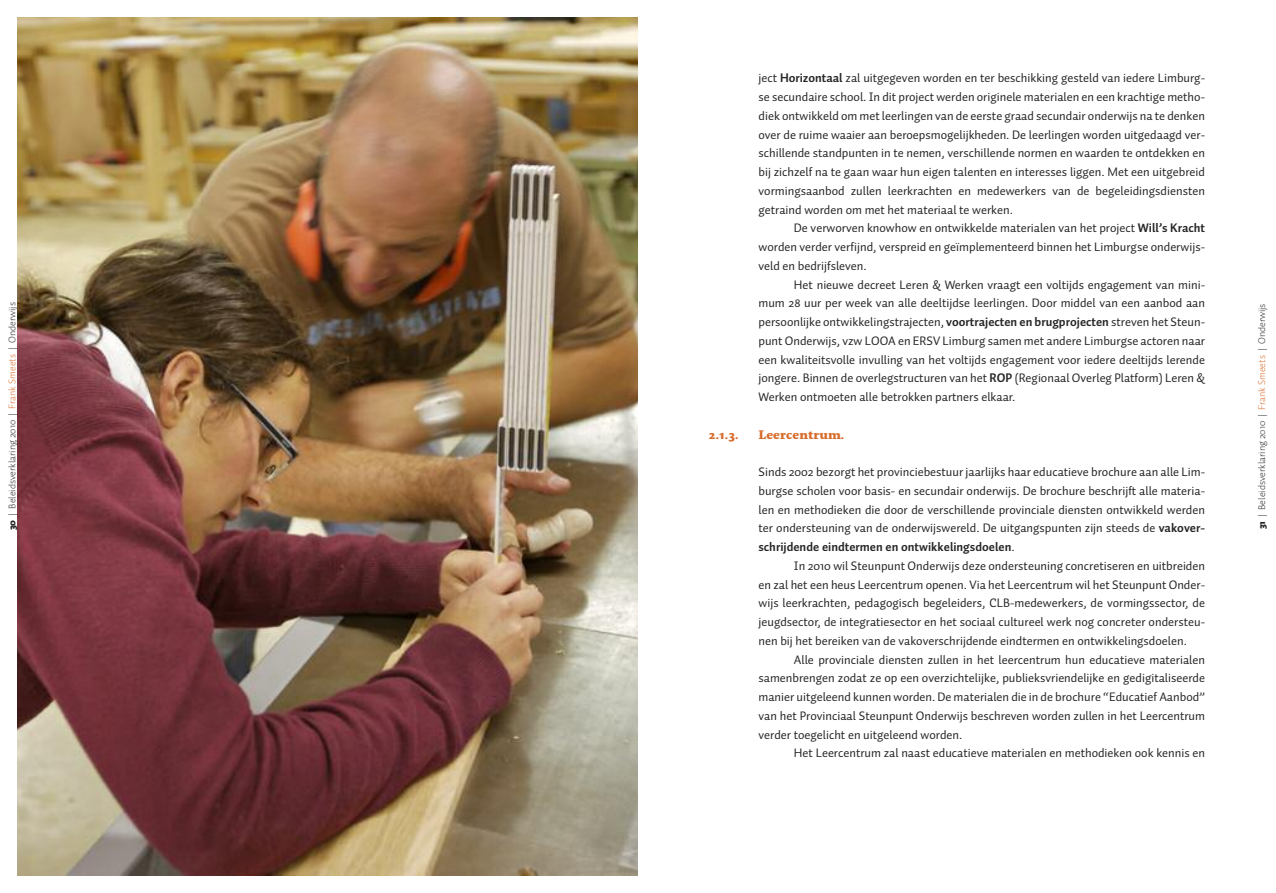
<style>
.page{position:relative;width:1276px;height:893px;background:#fff}
.page>*{position:absolute;margin:0;border:0;box-sizing:border-box;transform-origin:0 0}
.t1{font:12.5px/18.8px "Auto 2";color:#272627;text-align:justify}
.t2{font:900 12px "Fresco";color:#d76c2c}
.t3{font:300 10px "Auto 2";color:#272627}
.s1{font-weight:900}
.s2{color:#d76c2c}
.s3{font-weight:700}
</style>
<div class="page">
<img style="left:18px;top:18px;width:620px;height:857px">
<p class="t3" style="left:9px;top:530px;width:230px;rotate:-90deg"><span class="s1">30</span> | Beleidsverklaring 2010 | <span class="s2">Frank Smeets</span> | Onderwijs</p>
<p class="t1" style="left:758px;top:70px;width:448px">ject <span class="s3">Horizontaal</span> zal uitgegeven worden en ter beschikking gesteld van iedere Limburg&shy;se secundaire school. In dit project werden originele materialen en een krachtige metho&shy;diek ontwikkeld om met leerlingen van de eerste graad secundair onderwijs na te denken over de ruime waaier aan beroepsmogelijkheden. De leerlingen worden uitgedaagd ver&shy;schillende standpunten in te nemen, verschillende normen en waarden te ontdekken en bij zichzelf na te gaan waar hun eigen talenten en interesses liggen. Met een uitgebreid vormingsaanbod zullen leerkrachten en medewerkers van de begeleidingsdiensten getraind worden om met het materiaal te werken.</p>
<p class="t1" style="left:758px;top:220px;width:448px;text-indent:35px">De verworven knowhow en ontwikkelde materialen van het project <span class="s3">Will’s Kracht </span>worden verder verfijnd, verspreid en geïmplementeerd binnen het Limburgse onderwijs&shy;veld en bedrijfsleven.</p>
<p class="t1" style="left:758px;top:276px;width:448px;text-indent:35px">Het nieuwe decreet Leren &amp; Werken vraagt een voltijds engagement van mini&shy;mum 28 uur per week van alle deeltijdse leerlingen. Door middel van een aanbod aan persoonlijke ontwikkelingstrajecten, <span class="s3">voortrajecten en brugprojecten</span> streven het Steun&shy;punt Onderwijs, vzw LOOA en ERSV Limburg samen met andere Limburgse actoren naar een kwaliteitsvolle invulling van het voltijds engagement voor iedere deeltijds lerende jongere. Binnen de overlegstructuren van het <span class="s3">ROP</span> (Regionaal Overleg Platform) Leren &amp; Werken ontmoeten alle betrokken partners elkaar.</p>
<p class="t2" style="left:709px;top:427px;width:31px">2.1.3.</p>
<p class="t2" style="left:758px;top:427px;width:87px">Leercentrum.</p>
<p class="t1" style="left:758px;top:464px;width:448px">Sinds 2002 bezorgt het provinciebestuur jaarlijks haar educatieve brochure aan alle Lim&shy;burgse scholen voor basis- en secundair onderwijs. De brochure beschrijft alle materia&shy;len en methodieken die door de verschillende provinciale diensten ontwikkeld werden ter ondersteuning van de onderwijswereld. De uitgangspunten zijn steeds de <span class="s3">vakover&shy;schrijdende eindtermen en ontwikkelingsdoelen</span>.</p>
<p class="t1" style="left:758px;top:557px;width:448px;text-indent:35px">In 2010 wil Steunpunt Onderwijs deze ondersteuning concretiseren en uitbreiden en zal het een heus Leercentrum openen. Via het Leercentrum wil het Steunpunt Onder&shy;wijs leerkrachten, pedagogisch begeleiders, CLB-medewerkers, de vormingssector, de jeugdsector, de integratiesector en het sociaal cultureel werk nog concreter ondersteu&shy;nen bij het bereiken van de vakoverschrijdende eindtermen en ontwikkelingsdoelen.</p>
<p class="t1" style="left:758px;top:651px;width:448px;text-indent:35px">Alle provinciale diensten zullen in het leercentrum hun educatieve materialen samenbrengen zodat ze op een overzichtelijke, publieksvriendelijke en gedigitaliseerde manier uitgeleend kunnen worden. De materialen die in de brochure “Educatief Aanbod” van het Provinciaal Steunpunt Onderwijs beschreven worden zullen in het Leercentrum verder toegelicht en uitgeleend worden.</p>
<p class="t1" style="left:794px;top:745px;width:413px">Het Leercentrum zal naast educatieve materialen en methodieken ook kennis en</p>
<p class="t3" style="left:1258px;top:529px;width:227px;rotate:-90deg"><span class="s1">31</span> | Beleidsverklaring 2010 | <span class="s2">Frank Smeets</span> | Onderwijs</p>
</div>
